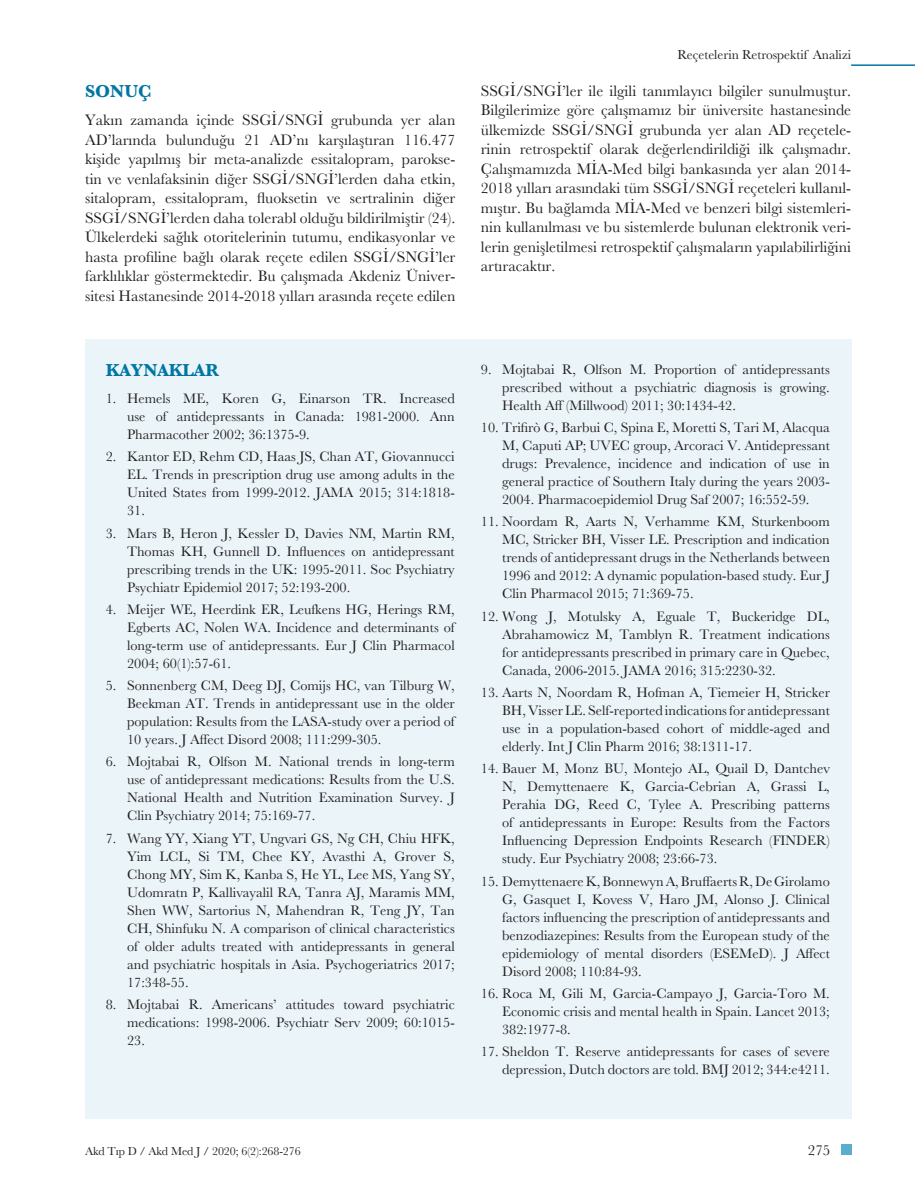
<style>
.page{position:relative;width:915px;height:1191px;background:#fff}
.page>*{position:absolute;margin:0;border:0;box-sizing:border-box;transform-origin:0 0}
.t1{font:700 18px "Baskerville";color:#0076a3}
.t2{font:15.75px/19.5px "Baskerville";color:#231f20;text-align:justify}
.t3{font:15px "Baskerville";color:#231f20}
.t4{font:14.25px/18px "Baskerville";color:#231f20;text-align:justify}
.t5{font:13.5px "Baskerville";color:#231f20}
.t6{font:12px "Baskerville";letter-spacing:-.01em;color:#231f20}
</style>
<div class="page">
<div style="left:840px;top:1144px;width:10px;height:10px;background:#5aadcd"></div>
<hr style="left:850px;top:64px;width:64px;height:2px;background:#0076a3">
<div style="left:85px;top:339px;width:765px;height:779px;background:#ebf5f9"></div>
<p class="t1" style="left:85px;top:79px;width:68px">SONUÇ</p>
<p class="t2" style="left:85px;top:111px;width:371px">Yakın zamanda içinde SSGİ/SNGİ grubunda yer alan AD’larında bulunduğu 21 AD’nı karşılaştıran 116.477 kişide yapılmış bir meta-analizde essitalopram, parokse&shy;tin ve venlafaksinin diğer SSGİ/SNGİ’lerden daha etkin, sitalopram, essitalopram, fluoksetin ve sertralinin diğer SSGİ/SNGİ’lerden daha tolerabl olduğu bildirilmiştir (24).<br>Ülkelerdeki sağlık otoritelerinin tutumu, endikasyonlar ve hasta profiline bağlı olarak reçete edilen SSGİ/SNGİ’ler farklılıklar göstermektedir. Bu çalışmada Akdeniz Üniver&shy;sitesi Hastanesinde 2014-2018 yılları arasında reçete edilen</p>
<p class="t1" style="left:106px;top:358px;width:115px">KAYNAKLAR</p>
<p class="t4" style="left:127px;top:389px;width:329px;text-indent:-21px">1. Hemels ME, Koren G, Einarson TR. Increased use of antidepressants in Canada: 1981-2000. Ann Pharmacother 2002; 36:1375-9.</p>
<p class="t4" style="left:127px;top:448px;width:329px;text-indent:-21px">2. Kantor ED, Rehm CD, Haas JS, Chan AT, Giovannucci EL. Trends in prescription drug use among adults in the United States from 1999-2012. JAMA 2015; 314:1818- 31.</p>
<p class="t4" style="left:127px;top:524px;width:329px;text-indent:-21px">3. Mars B, Heron J, Kessler D, Davies NM, Martin RM, Thomas KH, Gunnell D. Influences on antidepressant prescribing trends in the UK: 1995-2011. Soc Psychiatry Psychiatr Epidemiol 2017; 52:193-200.</p>
<p class="t4" style="left:127px;top:600px;width:329px;text-indent:-21px">4. Meijer WE, Heerdink ER, Leufkens HG, Herings RM, Egberts AC, Nolen WA. Incidence and determinants of long-term use of antidepressants. Eur J Clin Pharmacol 2004; 60(1):57-61.</p>
<p class="t4" style="left:127px;top:676px;width:329px;text-indent:-21px">5. Sonnenberg CM, Deeg DJ, Comijs HC, van Tilburg W, Beekman AT. Trends in antidepressant use in the older population: Results from the LASA-study over a period of 10 years. J Affect Disord 2008; 111:299-305.</p>
<p class="t4" style="left:127px;top:753px;width:329px;text-indent:-21px">6. Mojtabai R, Olfson M. National trends in long-term use of antidepressant medications: Results from the U.S.<br>National Health and Nutrition Examination Survey. J Clin Psychiatry 2014; 75:169-77.</p>
<p class="t4" style="left:127px;top:829px;width:329px;text-indent:-21px">7. Wang YY, Xiang YT, Ungvari GS, Ng CH, Chiu HFK, Yim LCL, Si TM, Chee KY, Avasthi A, Grover S, Chong MY, Sim K, Kanba S, He YL, Lee MS, Yang SY, Udomratn P, Kallivayalil RA, Tanra AJ, Maramis MM, Shen WW, Sartorius N, Mahendran R, Teng JY, Tan CH, Shinfuku N. A comparison of clinical characteristics of older adults treated with antidepressants in general and psychiatric hospitals in Asia. Psychogeriatrics 2017; 17:348-55.</p>
<p class="t4" style="left:127px;top:995px;width:329px;text-indent:-21px">8. Mojtabai R. Americans’ attitudes toward psychiatric medications: 1998-2006. Psychiatr Serv 2009; 60:1015- 23.</p>
<p class="t5" style="left:677px;top:46px;width:175px">Reçetelerin Retrospektif Analizi</p>
<p class="t2" style="left:480px;top:81px;width:371px">SSGİ/SNGİ’ler ile ilgili tanımlayıcı bilgiler sunulmuştur.<br>Bilgilerimize göre çalışmamız bir üniversite hastanesinde ülkemizde SSGİ/SNGİ grubunda yer alan AD reçetele&shy;rinin retrospektif olarak değerlendirildiği ilk çalışmadır.<br>Çalışmamızda MİA-Med bilgi bankasında yer alan 2014- 2018 yılları arasındaki tüm SSGİ/SNGİ reçeteleri kullanıl&shy;mıştır. Bu bağlamda MİA-Med ve benzeri bilgi sistemleri&shy;nin kullanılması ve bu sistemlerde bulunan elektronik veri&shy;lerin genişletilmesi retrospektif çalışmaların yapılabilirliğini artıracaktır.</p>
<p class="t4" style="left:502px;top:360px;width:329px;text-indent:-21px">9. Mojtabai R, Olfson M. Proportion of antidepressants prescribed without a psychiatric diagnosis is growing.<br>Health Aff (Millwood) 2011; 30:1434-42.</p>
<p class="t4" style="left:502px;top:419px;width:329px;text-indent:-21px">10. Trifirò G, Barbui C, Spina E, Moretti S, Tari M, Alacqua M, Caputi AP; UVEC group, Arcoraci V. Antidepressant drugs: Prevalence, incidence and indication of use in general practice of Southern Italy during the years 2003- 2004. Pharmacoepidemiol Drug Saf 2007; 16:552-59.</p>
<p class="t4" style="left:502px;top:513px;width:329px;text-indent:-21px">11. Noordam R, Aarts N, Verhamme KM, Sturkenboom MC, Stricker BH, Visser LE. Prescription and indication trends of antidepressant drugs in the Netherlands between 1996 and 2012: A dynamic population-based study. Eur J Clin Pharmacol 2015; 71:369-75.</p>
<p class="t4" style="left:502px;top:607px;width:329px;text-indent:-21px">12. Wong J, Motulsky A, Eguale T, Buckeridge DL, Abrahamowicz M, Tamblyn R. Treatment indications for antidepressants prescribed in primary care in Quebec, Canada, 2006-2015. JAMA 2016; 315:2230-32.</p>
<p class="t4" style="left:502px;top:683px;width:329px;text-indent:-21px">13. Aarts N, Noordam R, Hofman A, Tiemeier H, Stricker BH, Visser LE. Self-reported indications for antidepressant use in a population-based cohort of middle-aged and elderly. Int J Clin Pharm 2016; 38:1311-17.</p>
<p class="t4" style="left:502px;top:760px;width:329px;text-indent:-21px">14. Bauer M, Monz BU, Montejo AL, Quail D, Dantchev N, Demyttenaere K, Garcia-Cebrian A, Grassi L, Perahia DG, Reed C, Tylee A. Prescribing patterns of antidepressants in Europe: Results from the Factors Influencing Depression Endpoints Research (FINDER) study. Eur Psychiatry 2008; 23:66-73.</p>
<p class="t4" style="left:502px;top:872px;width:329px;text-indent:-21px">15. Demyttenaere K, Bonnewyn A, Bruffaerts R, De Girolamo G, Gasquet I, Kovess V, Haro JM, Alonso J. Clinical factors influencing the prescription of antidepressants and benzodiazepines: Results from the European study of the epidemiology of mental disorders (ESEMeD). J Affect Disord 2008; 110:84-93.</p>
<p class="t4" style="left:502px;top:984px;width:329px;text-indent:-21px">16. Roca M, Gili M, Garcia-Campayo J, Garcia-Toro M.<br>Economic crisis and mental health in Spain. Lancet 2013; 382:1977-8.</p>
<p class="t4" style="left:480px;top:1042px;width:350px;text-align:right">17. Sheldon T. Reserve antidepressants for cases of severe depression, Dutch doctors are told. BMJ 2012; 344:e4211.</p>
<p class="t6" style="left:85px;top:1143px;width:217px">Akd Tıp D / Akd Med J / 2020; 6(2):268-276</p>
<p class="t3" style="left:807px;top:1140px;width:24px">275</p>
</div>
